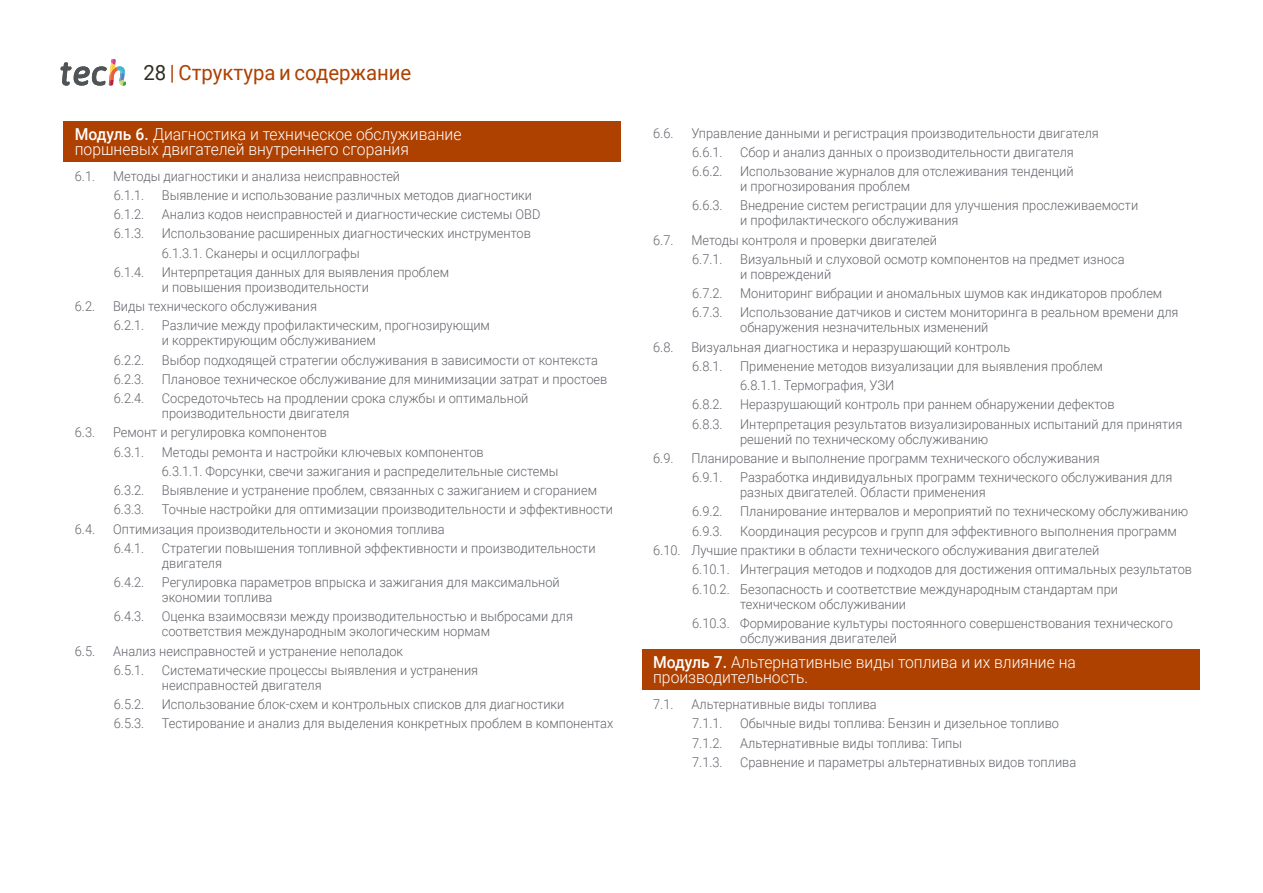
<style>
.page{position:relative;width:1263px;height:893px;background:#fff}
.page>*{position:absolute;margin:0;border:0;box-sizing:border-box;transform-origin:0 0}
.t1{font:21px "Roboto";color:#ae4000}
.t2{font:300 16.5px/15px "Roboto";color:#fff;scale:.95 1}
.t3{font:300 13.5px/19.2px "Roboto";color:#61646a;scale:.95 1}
.s1{color:#312e20}
.s2{font-weight:500}
</style>
<div class="page">
<div style="left:64px;top:121px;width:557px;height:40px;background:#ae4000"></div>
<div style="left:642px;top:650px;width:557px;height:40px;background:#ae4000"></div>
<svg style="left:61px;top:59px;width:65px;height:27px"></svg>
<h1 class="t1" style="left:144px;top:57px;width:269px"><span class="s1">28</span> | Структура и содержание</h1>
<p class="t2" style="left:75px;top:126px;width:409px"><span class="s2">Модуль 6.</span> Диагностика и техническое обслуживание поршневых двигателей внутреннего сгорания</p>
<p class="t3" style="left:75px;top:166px;width:23px">6.1.</p>
<p class="t3" style="left:113px;top:166px;width:304px">Методы диагностики и анализа неисправностей<br>6.1.1.</p>
<p class="t3" style="left:162px;top:185px;width:391px">Выявление и использование различных методов диагностики</p>
<p class="t3" style="left:114px;top:204px;width:34px">6.1.2.</p>
<p class="t3" style="left:162px;top:204px;width:400px">Анализ кодов неисправностей и диагностические системы OBD</p>
<p class="t3" style="left:114px;top:223px;width:34px">6.1.3.</p>
<p class="t3" style="left:162px;top:223px;width:390px">Использование расширенных диагностических инструментов<br>6.1.3.1. Сканеры и осциллографы</p>
<p class="t3" style="left:114px;top:262px;width:34px">6.1.4.</p>
<p class="t3" style="left:162px;top:264px;width:304px;line-height:15px">Интерпретация данных для выявления проблем и повышения производительности</p>
<p class="t3" style="left:75px;top:296px;width:23px">6.2.</p>
<p class="t3" style="left:113px;top:296px;width:216px">Виды технического обслуживания<br>6.2.1.</p>
<p class="t3" style="left:162px;top:318px;width:347px;line-height:15px">Различие между профилактическим, прогнозирующим и корректирующим обслуживанием</p>
<p class="t3" style="left:114px;top:350px;width:34px">6.2.2.</p>
<p class="t3" style="left:162px;top:350px;width:460px">Выбор подходящей стратегии обслуживания в зависимости от контекста</p>
<p class="t3" style="left:114px;top:369px;width:34px">6.2.3.</p>
<p class="t3" style="left:162px;top:369px;width:470px">Плановое техническое обслуживание для минимизации затрат и простоев</p>
<p class="t3" style="left:114px;top:388px;width:34px">6.2.4.</p>
<p class="t3" style="left:162px;top:390px;width:387px;line-height:15px">Сосредоточьтесь на продлении срока службы и оптимальной производительности двигателя</p>
<p class="t3" style="left:75px;top:422px;width:23px">6.3.</p>
<p class="t3" style="left:113px;top:422px;width:227px">Ремонт и регулировка компонентов<br>6.3.1.</p>
<p class="t3" style="left:162px;top:442px;width:419px">Методы ремонта и настройки ключевых компонентов<br>6.3.1.1. Форсунки, свечи зажигания и распределительные системы</p>
<p class="t3" style="left:114px;top:480px;width:34px">6.3.2.</p>
<p class="t3" style="left:162px;top:480px;width:460px">Выявление и устранение проблем, связанных с зажиганием и сгоранием</p>
<p class="t3" style="left:114px;top:499px;width:34px">6.3.3.</p>
<p class="t3" style="left:162px;top:499px;width:476px">Точные настройки для оптимизации производительности и эффективности</p>
<p class="t3" style="left:75px;top:519px;width:23px">6.4.</p>
<p class="t3" style="left:113px;top:519px;width:351px">Оптимизация производительности и экономия топлива<br>6.4.1.</p>
<p class="t3" style="left:162px;top:540px;width:458px;line-height:15px">Стратегии повышения топливной эффективности и производительности двигателя</p>
<p class="t3" style="left:114px;top:572px;width:34px">6.4.2.</p>
<p class="t3" style="left:162px;top:574px;width:420px;line-height:15px">Регулировка параметров впрыска и зажигания для максимальной экономии топлива</p>
<p class="t3" style="left:114px;top:606px;width:34px">6.4.3.</p>
<p class="t3" style="left:162px;top:609px;width:434px;line-height:15px">Оценка взаимосвязи между производительностью и выбросами для соответствия международным экологическим нормам</p>
<p class="t3" style="left:75px;top:641px;width:23px">6.5.</p>
<p class="t3" style="left:113px;top:641px;width:307px">Анализ неисправностей и устранение неполадок<br>6.5.1.</p>
<p class="t3" style="left:162px;top:662px;width:335px;line-height:15px">Систематические процессы выявления и устранения неисправностей двигателя</p>
<p class="t3" style="left:114px;top:694px;width:34px">6.5.2.</p>
<p class="t3" style="left:162px;top:694px;width:425px">Использование блок-схем и контрольных списков для диагностики</p>
<p class="t3" style="left:114px;top:713px;width:34px">6.5.3.</p>
<p class="t3" style="left:162px;top:713px;width:477px">Тестирование и анализ для выделения конкретных проблем в компонентах</p>
<p class="t3" style="left:653px;top:123px;width:23px">6.6.</p>
<p class="t3" style="left:691px;top:123px;width:430px">Управление данными и регистрация производительности двигателя<br>6.6.1.</p>
<p class="t3" style="left:740px;top:142px;width:353px">Сбор и анализ данных о производительности двигателя</p>
<p class="t3" style="left:692px;top:161px;width:34px">6.6.2.</p>
<p class="t3" style="left:740px;top:163px;width:352px;line-height:15px">Использование журналов для отслеживания тенденций и прогнозирования проблем</p>
<p class="t3" style="left:692px;top:196px;width:34px">6.6.3.</p>
<p class="t3" style="left:740px;top:198px;width:420px;line-height:15px">Внедрение систем регистрации для улучшения прослеживаемости и профилактического обслуживания</p>
<p class="t3" style="left:653px;top:230px;width:23px">6.7.</p>
<p class="t3" style="left:691px;top:230px;width:260px">Методы контроля и проверки двигателей<br>6.7.1.</p>
<p class="t3" style="left:740px;top:251px;width:406px;line-height:15px">Визуальный и слуховой осмотр компонентов на предмет износа и повреждений</p>
<p class="t3" style="left:692px;top:283px;width:34px">6.7.2.</p>
<p class="t3" style="left:740px;top:283px;width:446px">Мониторинг вибрации и аномальных шумов как индикаторов проблем</p>
<p class="t3" style="left:692px;top:303px;width:34px">6.7.3.</p>
<p class="t3" style="left:740px;top:305px;width:463px;line-height:15px">Использование датчиков и систем мониторинга в реальном времени для обнаружения незначительных изменений</p>
<p class="t3" style="left:653px;top:337px;width:23px">6.8.</p>
<p class="t3" style="left:691px;top:337px;width:337px">Визуальная диагностика и неразрушающий контроль<br>6.8.1.</p>
<p class="t3" style="left:740px;top:356px;width:383px">Применение методов визуализации для выявления проблем<br>6.8.1.1. Термография, УЗИ</p>
<p class="t3" style="left:692px;top:395px;width:34px">6.8.2.</p>
<p class="t3" style="left:740px;top:395px;width:395px">Неразрушающий контроль при раннем обнаружении дефектов</p>
<p class="t3" style="left:692px;top:414px;width:34px">6.8.3.</p>
<p class="t3" style="left:740px;top:416px;width:467px;line-height:15px">Интерпретация результатов визуализированных испытаний для принятия решений по техническому обслуживанию</p>
<p class="t3" style="left:653px;top:448px;width:23px">6.9.</p>
<p class="t3" style="left:691px;top:448px;width:431px">Планирование и выполнение программ технического обслуживания<br>6.9.1.</p>
<p class="t3" style="left:740px;top:469px;width:456px;line-height:15px">Разработка индивидуальных программ технического обслуживания для разных двигателей. Области применения</p>
<p class="t3" style="left:692px;top:502px;width:34px">6.9.2.</p>
<p class="t3" style="left:740px;top:502px;width:473px">Планирование интервалов и мероприятий по техническому обслуживанию</p>
<p class="t3" style="left:692px;top:521px;width:34px">6.9.3.</p>
<p class="t3" style="left:653px;top:521px;width:553px;text-indent:87px">Координация ресурсов и групп для эффективного выполнения программ<br>6.10. Лучшие практики в области технического обслуживания двигателей</p>
<p class="t3" style="left:692px;top:559px;width:528px">6.10.1. Интеграция методов и подходов для достижения оптимальных результатов<br>6.10.2. Безопасность и соответствие международным стандартам при</p>
<p class="t3" style="left:692px;top:594px;width:507px;text-indent:48px">техническом обслуживании<br>6.10.3. Формирование культуры постоянного совершенствования технического</p>
<p class="t3" style="left:740px;top:628px;width:167px">обслуживания двигателей</p>
<p class="t2" style="left:653px;top:654px;width:446px"><span class="s2">Модуль 7.</span> Альтернативные виды топлива и их влияние на производительность.</p>
<p class="t3" style="left:653px;top:694px;width:23px">7.1.</p>
<p class="t3" style="left:691px;top:694px;width:197px">Альтернативные виды топлива<br>7.1.1.</p>
<p class="t3" style="left:740px;top:713px;width:337px">Обычные виды топлива: Бензин и дизельное топливо</p>
<p class="t3" style="left:692px;top:733px;width:34px">7.1.2.</p>
<p class="t3" style="left:740px;top:733px;width:235px">Альтернативные виды топлива: Типы</p>
<p class="t3" style="left:692px;top:752px;width:34px">7.1.3.</p>
<p class="t3" style="left:740px;top:752px;width:355px">Сравнение и параметры альтернативных видов топлива</p>
</div>
